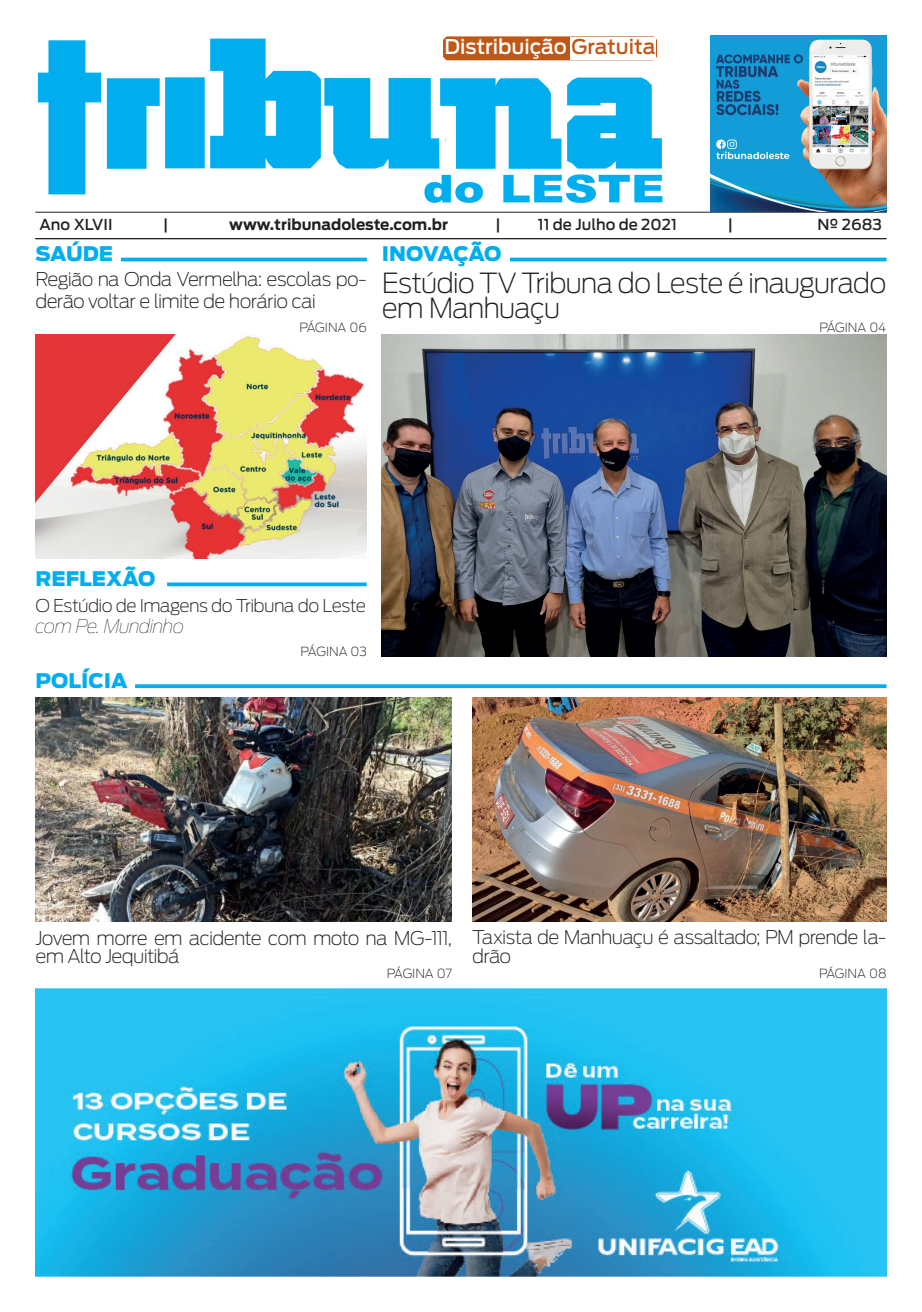
<style>
.page{position:relative;width:922px;height:1312px;background:#fff}
.page>*{position:absolute;margin:0;border:0;box-sizing:border-box;transform-origin:0 0}
.t1{font:200 27.5px/25px "Antenna";letter-spacing:-.045em;color:#231f20}
.t2{font:500 20.25px "Antenna";color:#fff}
.t3{font:900 20px "Antenna";color:#00aeef}
.t4{font:900 20px "Antenna";letter-spacing:-.03em;color:#00aeef}
.t5{font:200 18.75px/18.8px "Antenna";letter-spacing:-.04em;color:#231f20}
.t6{font:italic 100 18.75px "Antenna";letter-spacing:-.04em;color:#231f20}
.t7{font:200 17.5px "Antenna";letter-spacing:-.035em;color:#231f20}
.t8{font:500 15px "Antenna";color:#231f20}
.t9{font:700 15px "Antenna";color:#231f20}
.t10{font:200 12.5px "Antenna";color:#231f20}
.s1{color:#bf5816}
</style>
<div class="page">
<img style="left:37px;top:38px;width:626px;height:165px">
<svg style="left:443px;top:36px;width:214px;height:24px;background:#c15d1d"></svg>
<hr style="left:35px;top:212px;width:851px;height:1px;background:#231f20">
<div style="left:570px;top:37px;width:86px;height:23px;background:#fff"></div>
<hr style="left:36px;top:238px;width:850px;height:1px;background:#231f20">
<hr style="left:35px;top:238px;width:850px;height:1px;background:#231f20">
<img style="left:710px;top:35px;width:176px;height:176px">
<img style="left:35px;top:988px;width:851px;height:288px">
<svg style="left:121px;top:257px;width:246px;height:4px"></svg>
<svg style="left:167px;top:582px;width:199px;height:4px"></svg>
<svg style="left:135px;top:684px;width:751px;height:4px;background:#13b4f0"></svg>
<img style="left:472px;top:697px;width:414px;height:224px">
<img style="left:35px;top:334px;width:332px;height:224px">
<img style="left:35px;top:697px;width:416px;height:224px">
<img style="left:382px;top:334px;width:504px;height:322px">
<svg style="left:510px;top:257px;width:376px;height:4px;background:#28baf1"></svg>
<p class="t2" style="left:444px;top:35px;width:212px">Distribuição <span class="s1">Gratuita</span></p>
<p class="t8" style="left:40px;top:216px;width:74px">Ano XLVII</p>
<p class="t8" style="left:163px;top:216px;width:7px">|</p>
<p class="t9" style="left:229px;top:216px;width:220px">www.tribunadoleste.com.br</p>
<p class="t8" style="left:495px;top:216px;width:7px">|</p>
<p class="t8" style="left:537px;top:216px;width:141px">11 de Julho de 2021</p>
<p class="t8" style="left:727px;top:216px;width:7px">|</p>
<p class="t8" style="left:817px;top:216px;width:66px">Nº 2683</p>
<p class="t3" style="left:35px;top:242px;width:79px">SAÚDE</p>
<p class="t4" style="left:382px;top:242px;width:121px">INOVAÇÃO</p>
<p class="t5" style="left:35px;top:269px;width:333px;line-height:21.2px">Região na Onda Vermelha: escolas po&shy;derão voltar e limite de horário cai</p>
<p class="t10" style="left:299px;top:319px;width:69px">PÁGINA 06</p>
<h1 class="t1" style="left:382px;top:271px;width:506px">Estúdio TV Tribuna do Leste é inaugurado em Manhuaçu</h1>
<p class="t10" style="left:819px;top:319px;width:69px">PÁGINA 04</p>
<p class="t3" style="left:35px;top:567px;width:121px">REFLEXÃO</p>
<p class="t7" style="left:35px;top:595px;width:332px">O Estúdio de Imagens do Tribuna do Leste</p>
<p class="t6" style="left:35px;top:615px;width:150px">com Pe. Mundinho</p>
<p class="t3" style="left:35px;top:668px;width:94px">POLÍCIA</p>
<p class="t10" style="left:300px;top:643px;width:68px">PÁGINA 03</p>
<p class="t5" style="left:35px;top:928px;width:418px">Jovem morre em acidente com moto na MG-111, em Alto Jequitibá</p>
<p class="t10" style="left:386px;top:965px;width:67px">PÁGINA 07</p>
<p class="t5" style="left:472px;top:927px;width:416px">Taxista de Manhuaçu é assaltado; PM prende la&shy;drão</p>
<p class="t10" style="left:818px;top:965px;width:69px">PÁGINA 08</p>
</div>
